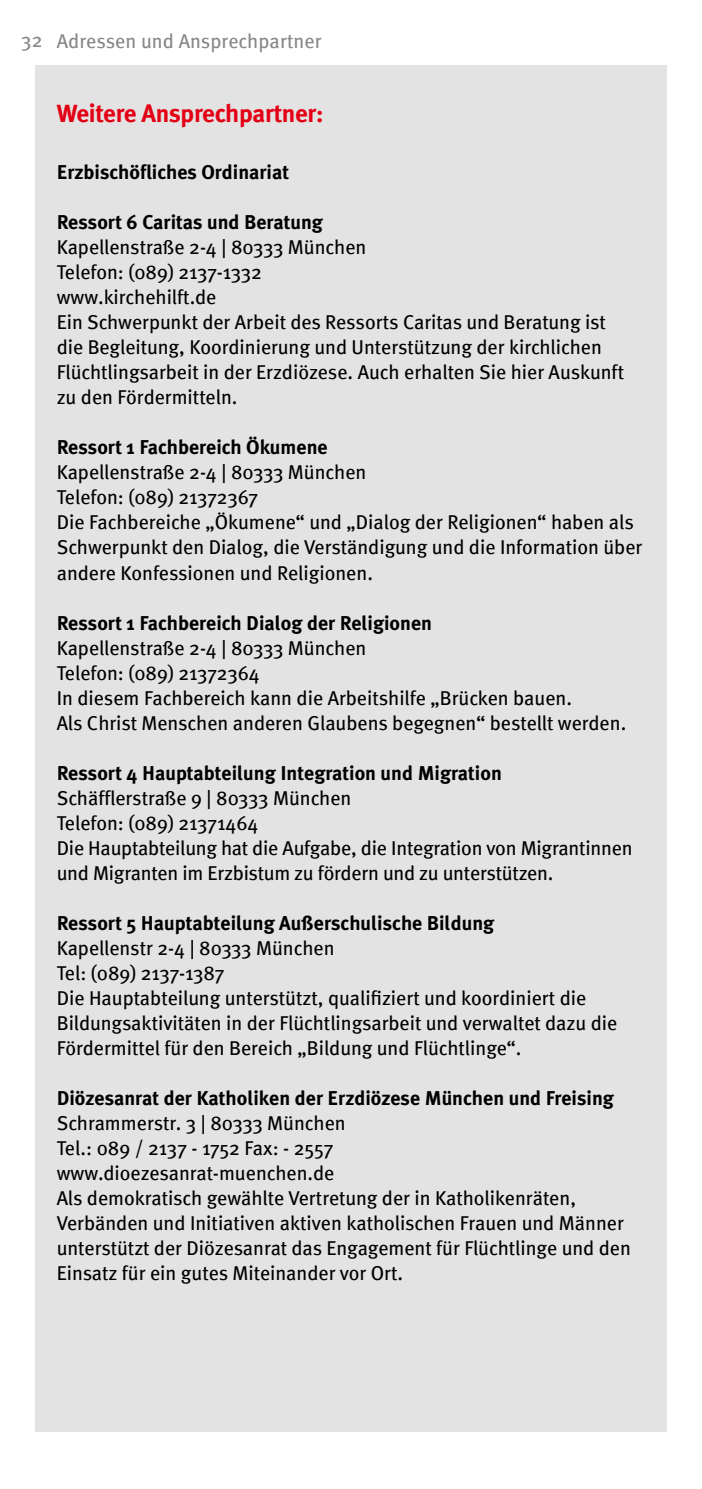
<style>
.page{position:relative;width:702px;height:1489px;background:#fff}
.page>*{position:absolute;margin:0;border:0;box-sizing:border-box;transform-origin:0 0}
.t1{font:700 25px "Meta";letter-spacing:-.01em;color:#e30015}
.t2{font:20px/25px "Meta";color:#000}
.t3{font:700 20px "Meta Plus";color:#000}
.t4{font:20px "Meta";letter-spacing:.005em;color:#868786}
</style>
<div class="page">
<div style="left:35px;top:66px;width:631px;height:1365px;background:#e3e3e3"></div>
<p class="t4" style="left:21px;top:29px;width:302px">32 Adressen und Ansprechpartner</p>
<p class="t1" style="left:57px;top:98px;width:268px">Weitere Ansprechpartner:</p>
<p class="t3" style="left:57px;top:161px;width:234px">Erzbischöfliches Ordinariat</p>
<p class="t3" style="left:57px;top:211px;width:268px">Ressort 6 Caritas und Beratung</p>
<p class="t2" style="left:57px;top:234px;width:569px">Kapellenstraße 2-4 | 80333 München<br>Telefon: (089) 2137-1332<br>www.kirchehilft.de<br>Ein Schwerpunkt der Arbeit des Ressorts Caritas und Beratung ist die Begleitung, Koordinierung und Unterstützung der kirchlichen Flüchtlingsarbeit in der Erzdiözese. Auch erhalten Sie hier Auskunft zu den Fördermitteln.</p>
<p class="t3" style="left:57px;top:436px;width:272px">Ressort 1 Fachbereich Ökumene</p>
<p class="t2" style="left:57px;top:459px;width:587px">Kapellenstraße 2-4 | 80333 München<br>Telefon: (089) 21372367<br>Die Fachbereiche „Ökumene“ und „Dialog der Religionen“ haben als Schwerpunkt den Dialog, die Verständigung und die Information über andere Konfessionen und Religionen.</p>
<p class="t3" style="left:57px;top:611px;width:377px">Ressort 1 Fachbereich Dialog der Religionen</p>
<p class="t2" style="left:57px;top:634px;width:571px">Kapellenstraße 2-4 | 80333 München<br>Telefon: (089) 21372364<br>In diesem Fachbereich kann die Arbeitshilfe „Brücken bauen.<br>Als Christ Menschen anderen Glaubens begegnen“ bestellt werden.</p>
<p class="t3" style="left:57px;top:761px;width:446px">Ressort 4 Hauptabteilung Integration und Migration</p>
<p class="t2" style="left:57px;top:784px;width:577px">Schäfflerstraße 9 | 80333 München<br>Telefon: (089) 21371464<br>Die Hauptabteilung hat die Aufgabe, die Integration von Migrantinnen und Migranten im Erzbistum zu fördern und zu unterstützen.</p>
<p class="t3" style="left:57px;top:911px;width:439px">Ressort 5 Hauptabteilung Außerschulische Bildung</p>
<p class="t2" style="left:57px;top:934px;width:562px">Kapellenstr 2-4 | 80333 München<br>Tel: (089) 2137-1387<br>Die Hauptabteilung unterstützt, qualifiziert und koordiniert die Bildungsaktivitäten in der Flüchtlingsarbeit und verwaltet dazu die Fördermittel für den Bereich „Bildung und Flüchtlinge“.</p>
<p class="t3" style="left:57px;top:1086px;width:558px">Diözesanrat der Katholiken der Erzdiözese München und Freising</p>
<p class="t2" style="left:57px;top:1109px;width:575px">Schrammerstr. 3 | 80333 München<br>Tel.: 089 / 2137 - 1752 Fax: - 2557<br>www.dioezesanrat-muenchen.de<br>Als demokratisch gewählte Vertretung der in Katholikenräten, Verbänden und Initiativen aktiven katholischen Frauen und Männer unterstützt der Diözesanrat das Engagement für Flüchtlinge und den Einsatz für ein gutes Miteinander vor Ort.</p>
</div>
